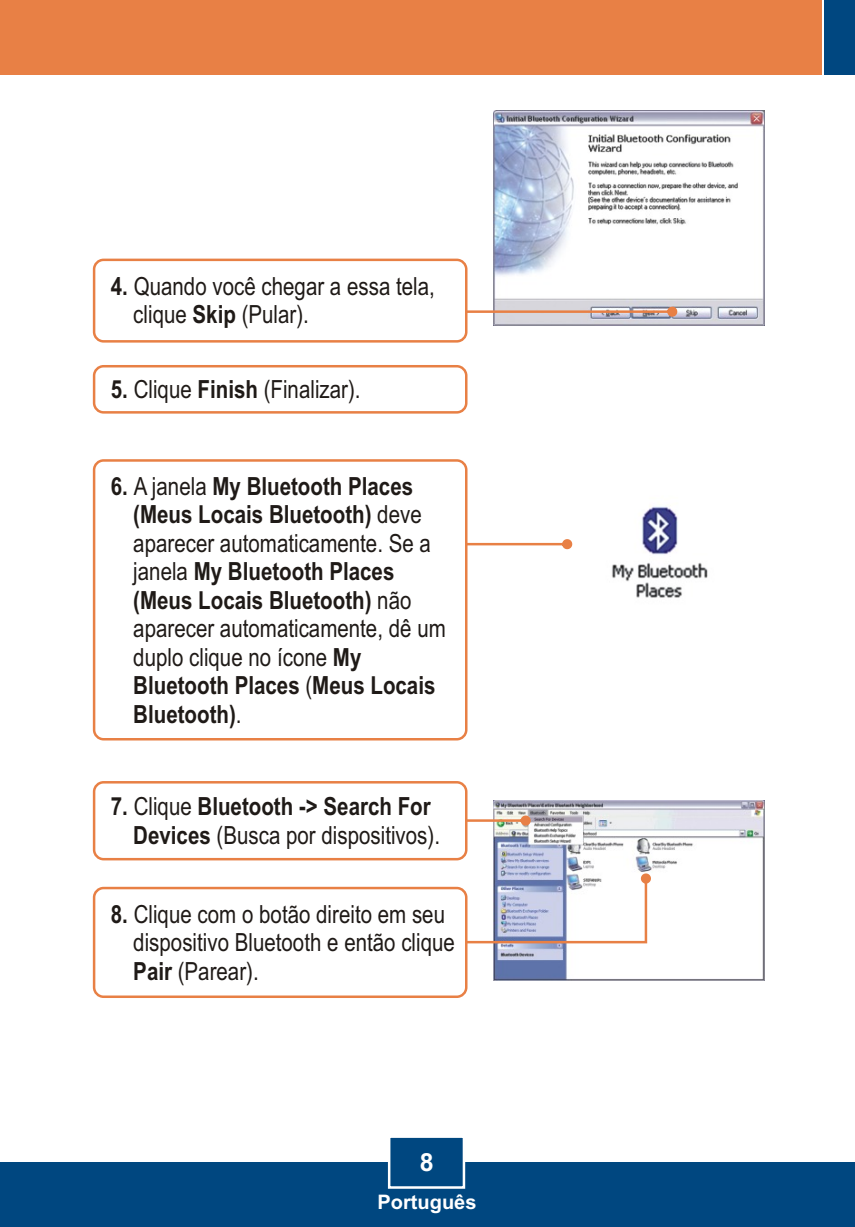
<style>
.page{position:relative;width:855px;height:1227px;background:#fff}
.page>*{position:absolute;margin:0;border:0;box-sizing:border-box;transform-origin:0 0}
.t1{font:700 25px/28.5px "Arial Narrow";color:#1f1a17}
.t2{font:25px/28.5px "Arial Narrow";color:#1f1a17}
.t3{font:700 25px "Arial";color:#fff}
.t4{font:700 20px "Arial";color:#fff}
.s1{font-weight:700}
.s2{font-weight:400}
</style>
<div class="page">
<div style="left:0;top:1162px;width:854px;height:65px;background:#004780"></div>
<div style="left:0;top:0;width:821px;height:75px;background:#e88045"></div>
<div style="left:823px;top:0;width:31px;height:75px;background:#004780"></div>
<img style="left:493px;top:801px;width:270px;height:179px">
<svg style="left:387px;top:1137px;width:79px;height:52px"></svg>
<svg style="left:467px;top:815px;width:63px;height:10px"></svg>
<svg style="left:467px;top:873px;width:183px;height:70px"></svg>
<div style="left:93px;top:781px;width:374px;height:79px;background:#fff;border:3px solid #e88045;border-radius:9px"></div>
<div style="left:93px;top:886px;width:374px;height:112px;background:#fff;border:3px solid #e88045;border-radius:9px"></div>
<svg style="left:467px;top:539px;width:105px;height:10px"></svg>
<div style="left:93px;top:459px;width:374px;height:281px;background:#fff;border:3px solid #e88045;border-radius:9px"></div>
<img style="left:612px;top:506px;width:96px;height:92px">
<div style="left:93px;top:365px;width:374px;height:48px;background:#fff;border:3px solid #e88045;border-radius:9px"></div>
<img style="left:493px;top:111px;width:270px;height:214px">
<svg style="left:467px;top:307px;width:210px;height:10px;background:#d5b8ae"></svg>
<div style="left:93px;top:259px;width:374px;height:83px;background:#fff;border:3px solid #e88045;border-radius:9px"></div>
<p class="t2" style="left:133px;top:274px;width:303px;text-indent:-22px"><span class="s1">4.</span> Quando você chegar a essa tela, clique <span class="s1">Skip</span> (Pular).</p>
<p class="t2" style="left:111px;top:377px;width:251px"><span class="s1">5.</span> Clique <span class="s1">Finish</span> (Finalizar).</p>
<p class="t1" style="left:133px;top:474px;width:314px;text-indent:-22px">6. <span class="s2">A janela</span> My Bluetooth Places (Meus Locais Bluetooth) <span class="s2">deve aparecer automaticamente. Se a janela</span> My Bluetooth Places (Meus Locais Bluetooth) <span class="s2">não aparecer automaticamente, dê um duplo clique no ícone</span> My<br>Bluetooth Places <span class="s2">(</span>Meus Locais<br>Bluetooth)<span class="s2">.</span></p>
<p class="t1" style="left:133px;top:794px;width:308px;text-indent:-22px">7. <span class="s2">Clique</span> Bluetooth -&gt; Search For<br>Devices <span class="s2">(Busca por dispositivos).</span></p>
<p class="t2" style="left:133px;top:902px;width:323px;text-indent:-22px"><span class="s1">8.</span> Clique com o botão direito em seu dispositivo Bluetooth e então clique<br><span class="s1">Pair</span> (Parear).</p>
<p class="t3" style="left:420px;top:1152px;width:15px">8</p>
<p class="t4" style="left:377px;top:1194px;width:100px">Português</p>
</div>
